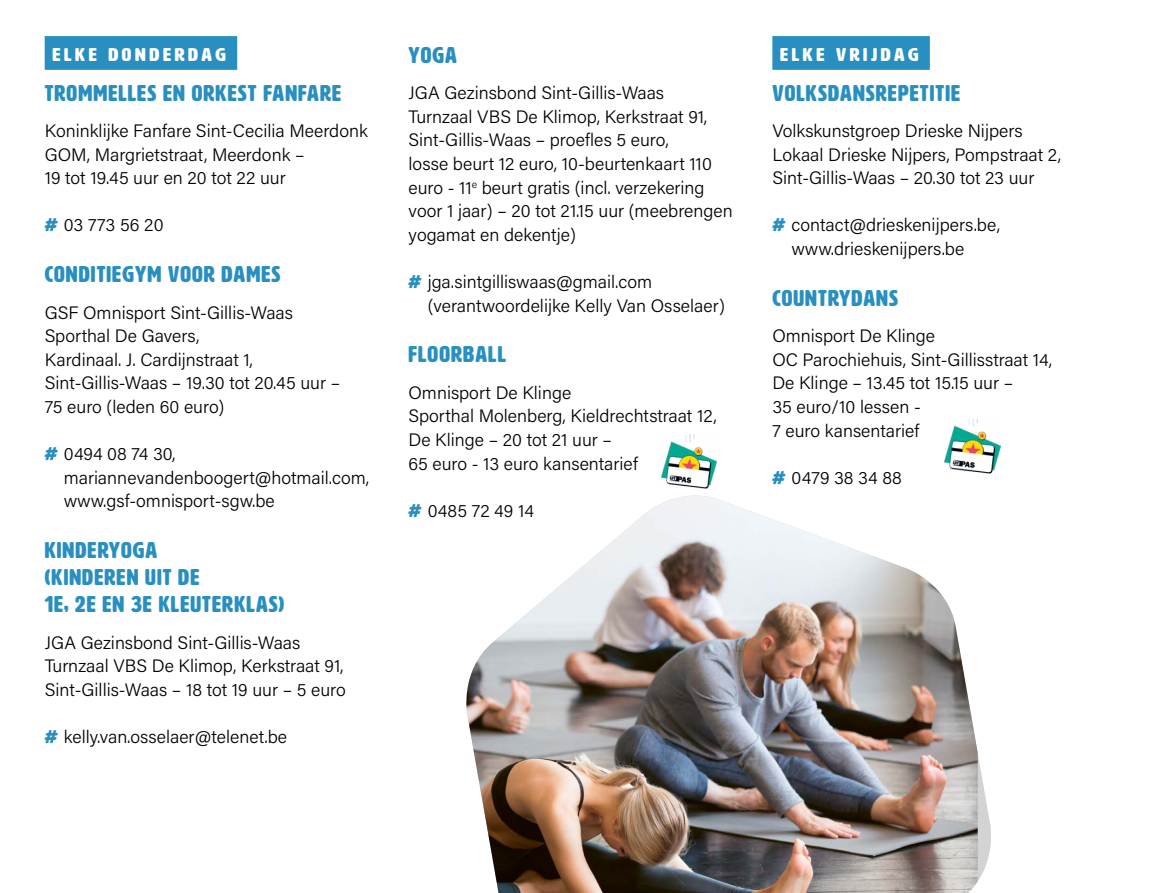
<style>
.page{position:relative;width:1149px;height:893px;background:#fff}
.page>*{position:absolute;margin:0;border:0;box-sizing:border-box;transform-origin:0 0}
.t1{font:22.5px/27px "HWT Artz";letter-spacing:.05em;color:#288fc0}
.t2{font:18.22px "HWT Artz";letter-spacing:.18em;color:#fff;scale:1.11 1}
.t3{font:300 18px/23.6px "Acumin Pro";color:#000}
.s1{font-family:"HWT Artz";font-weight:400;color:#288fc0}
</style>
<div class="page">
<div style="left:45px;top:36px;width:192px;height:34px;background:#288fc0"></div>
<div style="left:772px;top:36px;width:157px;height:34px;background:#288fc0"></div>
<svg style="left:690px;top:495px;width:301px;height:387px"></svg>
<img style="left:466px;top:496px;width:511px;height:397px">
<img style="left:661px;top:434px;width:55px;height:55px">
<img style="left:944px;top:419px;width:55px;height:55px">
<p class="t2" style="left:52px;top:45px;width:158px">ELKE DONDERDAG</p>
<p class="t1" style="left:45px;top:79px;width:298px">TROMMELLES EN ORKEST FANFARE</p>
<p class="t3" style="left:45px;top:118px;width:324px">Koninklijke Fanfare Sint-Cecilia Meerdonk<br>GOM, Margrietstraat, Meerdonk –<br>19 tot 19.45 uur en 20 tot 22 uur</p>
<p class="t3" style="left:45px;top:213px;width:120px"><span class="s1">#</span> 03 773 56 20</p>
<p class="t1" style="left:45px;top:261px;width:237px">CONDITIEGYM VOOR DAMES</p>
<p class="t3" style="left:45px;top:300px;width:297px">GSF Omnisport Sint-Gillis-Waas<br>Sporthal De Gavers,<br>Kardinaal. J. Cardijnstraat 1,<br>Sint-Gillis-Waas – 19.30 tot 20.45 uur –<br>75 euro (leden 60 euro)</p>
<p class="t3" style="left:64px;top:441px;width:307px;text-indent:-19px"><span class="s1">#</span> 0494 08 74 30, mariannevandenboogert@hotmail.com, www.gsf-omnisport-sgw.be</p>
<p class="t1" style="left:45px;top:537px;width:241px">KINDERYOGA<br>(KINDEREN UIT DE<br>1E, 2E EN 3E KLEUTERKLAS)</p>
<p class="t3" style="left:45px;top:630px;width:302px">JGA Gezinsbond Sint-Gillis-Waas<br>Turnzaal VBS De Klimop, Kerkstraat 91,<br>Sint-Gillis-Waas – 18 tot 19 uur – 5 euro</p>
<p class="t3" style="left:45px;top:724px;width:244px"><span class="s1">#</span> kelly.van.osselaer@telenet.be</p>
<p class="t1" style="left:408px;top:42px;width:50px">YOGA</p>
<p class="t3" style="left:408px;top:80px;width:325px">JGA Gezinsbond Sint-Gillis-Waas Turnzaal VBS De Klimop, Kerkstraat 91, Sint-Gillis-Waas – proefles 5 euro,<br>losse beurt 12 euro, 10-beurtenkaart 110 euro - 11<sup>e</sup> beurt gratis (incl. verzekering voor 1 jaar) – 20 tot 21.15 uur (meebrengen yogamat en dekentje)</p>
<p class="t3" style="left:427px;top:269px;width:298px;text-indent:-19px"><span class="s1">#</span> jga.sintgilliswaas@gmail.com (verantwoordelijke Kelly Van Osselaer)</p>
<p class="t1" style="left:408px;top:341px;width:99px">FLOORBALL</p>
<p class="t3" style="left:408px;top:380px;width:310px">Omnisport De Klinge<br>Sporthal Molenberg, Kieldrechtstraat 12,<br>De Klinge – 20 tot 21 uur –<br>65 euro - 13 euro kansentarief</p>
<p class="t3" style="left:408px;top:498px;width:127px"><span class="s1">#</span> 0485 72 49 14</p>
<p class="t2" style="left:779px;top:45px;width:126px">ELKE VRIJDAG</p>
<p class="t1" style="left:772px;top:79px;width:189px">VOLKSDANSREPETITIE</p>
<p class="t3" style="left:772px;top:118px;width:290px">Volkskunstgroep Drieske Nijpers<br>Lokaal Drieske Nijpers, Pompstraat 2,<br>Sint-Gillis-Waas – 20.30 tot 23 uur</p>
<p class="t3" style="left:791px;top:213px;width:210px;text-indent:-19px"><span class="s1">#</span> contact@drieskenijpers.be, www.drieskenijpers.be</p>
<p class="t1" style="left:772px;top:285px;width:127px">COUNTRYDANS</p>
<p class="t3" style="left:772px;top:323px;width:281px">Omnisport De Klinge<br>OC Parochiehuis, Sint-Gillisstraat 14,<br>De Klinge – 13.45 tot 15.15 uur –<br>35 euro/10 lessen -<br>7 euro kansentarief</p>
<p class="t3" style="left:772px;top:465px;width:131px"><span class="s1">#</span> 0479 38 34 88</p>
</div>
